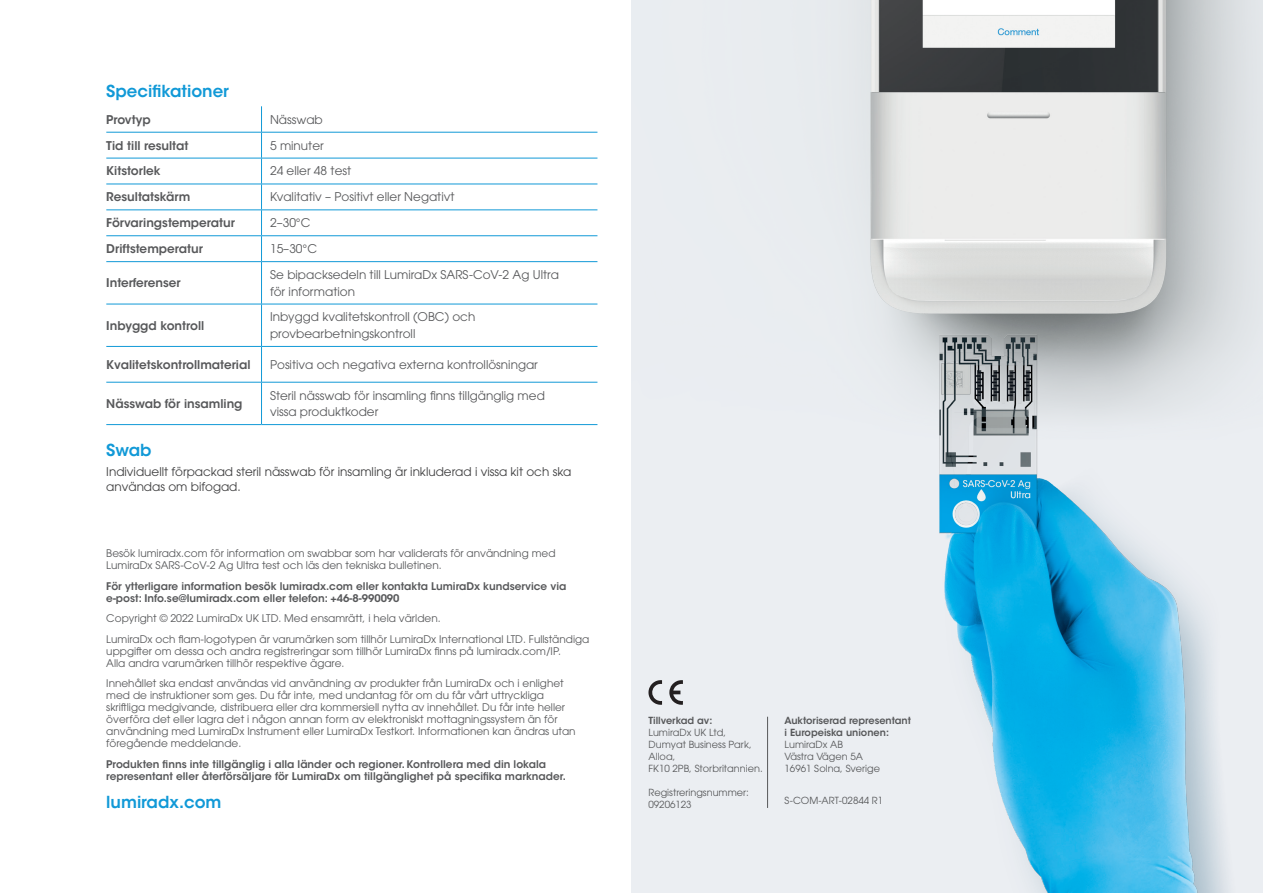
<style>
.page{position:relative;width:1263px;height:893px;background:#fff}
.page>*{position:absolute;margin:0;border:0;box-sizing:border-box;transform-origin:0 0}
.t1{font:600 16.5px "ITC Avant Garde Std";color:#1199d7}
.t2{font:12px/16.5px "ITC Avant Garde Std";color:#57585a}
.t3{font:600 12px "ITC Avant Garde Std";color:#57585a}
.t4{font:12px/15px "ITC Avant Garde Std";color:#3e3e3f}
.t5{font:10.5px/12px "ITC Avant Garde Std";color:#57585a}
.t6{font:600 10.5px/12px "ITC Avant Garde Std";color:#57585a}
.t7{font:9.75px/12px "ITC Avant Garde Std";color:#57585a}
.t8{font:600 9.75px/12px "ITC Avant Garde Std";color:#57585a}
.s1{font-weight:600}
.s2{font-weight:400}
</style>
<div class="page">
<div style="left:631px;top:0;width:632px;height:893px;background:#ebeef2"></div>
<img style="left:870px;top:0;width:384px;height:309px">
<img style="left:888px;top:309px;width:359px;height:584px">
<hr style="left:106px;top:132px;width:155px;height:1px;background:#1199d7">
<hr style="left:261px;top:132px;width:336px;height:1px;background:#1199d7">
<hr style="left:106px;top:158px;width:155px;height:1px;background:#1199d7">
<hr style="left:261px;top:158px;width:336px;height:1px;background:#1199d7">
<hr style="left:106px;top:184px;width:155px;height:1px;background:#1199d7">
<hr style="left:261px;top:184px;width:336px;height:1px;background:#1199d7">
<hr style="left:106px;top:209px;width:155px;height:1px;background:#1199d7">
<hr style="left:261px;top:209px;width:336px;height:1px;background:#1199d7">
<hr style="left:106px;top:235px;width:155px;height:1px;background:#1199d7">
<hr style="left:261px;top:235px;width:336px;height:1px;background:#1199d7">
<svg style="left:261px;top:106px;width:1px;height:155px"></svg>
<hr style="left:106px;top:261px;width:155px;height:1px;background:#1199d7">
<hr style="left:261px;top:261px;width:336px;height:1px;background:#1199d7">
<hr style="left:261px;top:262px;width:1px;height:42px;background:#1199d7">
<hr style="left:106px;top:304px;width:155px;height:1px;background:#1199d7">
<hr style="left:261px;top:304px;width:336px;height:1px;background:#1199d7">
<hr style="left:261px;top:304px;width:1px;height:42px;background:#1199d7">
<hr style="left:106px;top:346px;width:155px;height:1px;background:#1199d7">
<hr style="left:261px;top:346px;width:336px;height:1px;background:#1199d7">
<hr style="left:261px;top:347px;width:1px;height:35px;background:#1199d7">
<hr style="left:106px;top:382px;width:155px;height:1px;background:#1199d7">
<hr style="left:261px;top:382px;width:336px;height:1px;background:#1199d7">
<hr style="left:261px;top:383px;width:1px;height:41px;background:#1199d7">
<hr style="left:106px;top:424px;width:155px;height:1px;background:#1199d7">
<hr style="left:261px;top:424px;width:336px;height:1px;background:#1199d7">
<hr style="left:767px;top:717px;width:1px;height:91px;background:#57585a">
<svg style="left:669px;top:680px;width:14px;height:25px"></svg>
<svg style="left:648px;top:680px;width:14px;height:25px"></svg>
<p class="t1" style="left:106px;top:81px;width:124px">Specifikationer</p>
<p class="t3" style="left:106px;top:112px;width:46px">Provtyp</p>
<p class="t2" style="left:270px;top:111px;width:54px">Nässwab</p>
<p class="t3" style="left:106px;top:138px;width:84px">Tid till resultat</p>
<p class="t2" style="left:270px;top:137px;width:55px">5 minuter</p>
<p class="t3" style="left:106px;top:163px;width:56px">Kitstorlek</p>
<p class="t2" style="left:270px;top:163px;width:83px">24 eller 48 test</p>
<p class="t3" style="left:106px;top:189px;width:86px">Resultatskärm</p>
<p class="t2" style="left:270px;top:189px;width:186px">Kvalitativ – Positivt eller Negativt</p>
<p class="t3" style="left:106px;top:215px;width:130px">Förvaringstemperatur</p>
<p class="t2" style="left:270px;top:214px;width:42px">2–30°C</p>
<p class="t3" style="left:106px;top:241px;width:98px">Driftstemperatur</p>
<p class="t2" style="left:270px;top:240px;width:49px">15–30°C</p>
<p class="t3" style="left:106px;top:275px;width:76px">Interferenser</p>
<p class="t2" style="left:270px;top:266px;width:290px">Se bipacksedeln till LumiraDx SARS-CoV-2 Ag Ultra för information</p>
<p class="t3" style="left:106px;top:318px;width:99px">Inbyggd kontroll</p>
<p class="t2" style="left:270px;top:309px;width:207px">Inbyggd kvalitetskontroll (OBC) och provbearbetningskontroll</p>
<p class="t3" style="left:106px;top:357px;width:146px">Kvalitetskontrollmaterial</p>
<p class="t2" style="left:270px;top:356px;width:269px">Positiva och negativa externa kontrollösningar</p>
<p class="t3" style="left:106px;top:396px;width:138px">Nässwab för insamling</p>
<p class="t2" style="left:270px;top:387px;width:276px">Steril nässwab för insamling finns tillgänglig med vissa produktkoder</p>
<h1 class="t1" style="left:106px;top:440px;width:47px">Swab</h1>
<p class="t4" style="left:106px;top:464px;width:466px">Individuellt förpackad steril nässwab för insamling är inkluderad i vissa kit och ska användas om bifogad.</p>
<p class="t5" style="left:106px;top:547px;width:451px">Besök lumiradx.com för information om swabbar som har validerats för användning med<br>LumiraDx SARS-CoV-2 Ag Ultra test och läs den tekniska bulletinen.</p>
<p class="t6" style="left:106px;top:580px;width:462px">För ytterligare information besök lumiradx.com eller kontakta LumiraDx kundservice via e-post: Info.se@lumiradx.com eller telefon: +46-8-990090</p>
<p class="t5" style="left:106px;top:612px;width:336px">Copyright © 2022 LumiraDx UK LTD. Med ensamrätt, i hela världen.</p>
<p class="t5" style="left:106px;top:633px;width:484px">LumiraDx och flam-logotypen är varumärken som tillhör LumiraDx International LTD. Fullständiga uppgifter om dessa och andra registreringar som tillhör LumiraDx finns på lumiradx.com/IP.<br>Alla andra varumärken tillhör respektive ägare.</p>
<p class="t5" style="left:106px;top:677px;width:471px">Innehållet ska endast användas vid användning av produkter från LumiraDx och i enlighet med de instruktioner som ges. Du får inte, med undantag för om du får vårt uttryckliga skriftliga medgivande, distribuera eller dra kommersiell nytta av innehållet. Du får inte heller överföra det eller lagra det i någon annan form av elektroniskt mottagningssystem än för användning med LumiraDx Instrument eller LumiraDx Testkort. Informationen kan ändras utan föregående meddelande.</p>
<p class="t6" style="left:106px;top:758px;width:461px">Produkten finns inte tillgänglig i alla länder och regioner. Kontrollera med din lokala representant eller återförsäljare för LumiraDx om tillgänglighet på specifika marknader.</p>
<p class="t1" style="left:106px;top:791px;width:117px">lumiradx.com</p>
<p class="t7" style="left:648px;top:714px;width:116px"><span class="s1">Tillverkad av:<br></span>LumiraDx UK Ltd,<br>Dumyat Business Park,<br>Alloa,<br>FK10 2PB, Storbritannien.</p>
<p class="t7" style="left:648px;top:786px;width:102px">Registreringsnummer:<br>09206123</p>
<p class="t8" style="left:784px;top:714px;width:128px">Auktoriserad representant i Europeiska unionen:<br><span class="s2">LumiraDx AB<br>Västra Vägen 5A<br>16961 Solna, Sverige</span></p>
<p class="t7" style="left:784px;top:795px;width:100px">S-COM-ART-02844 R1</p>
</div>
